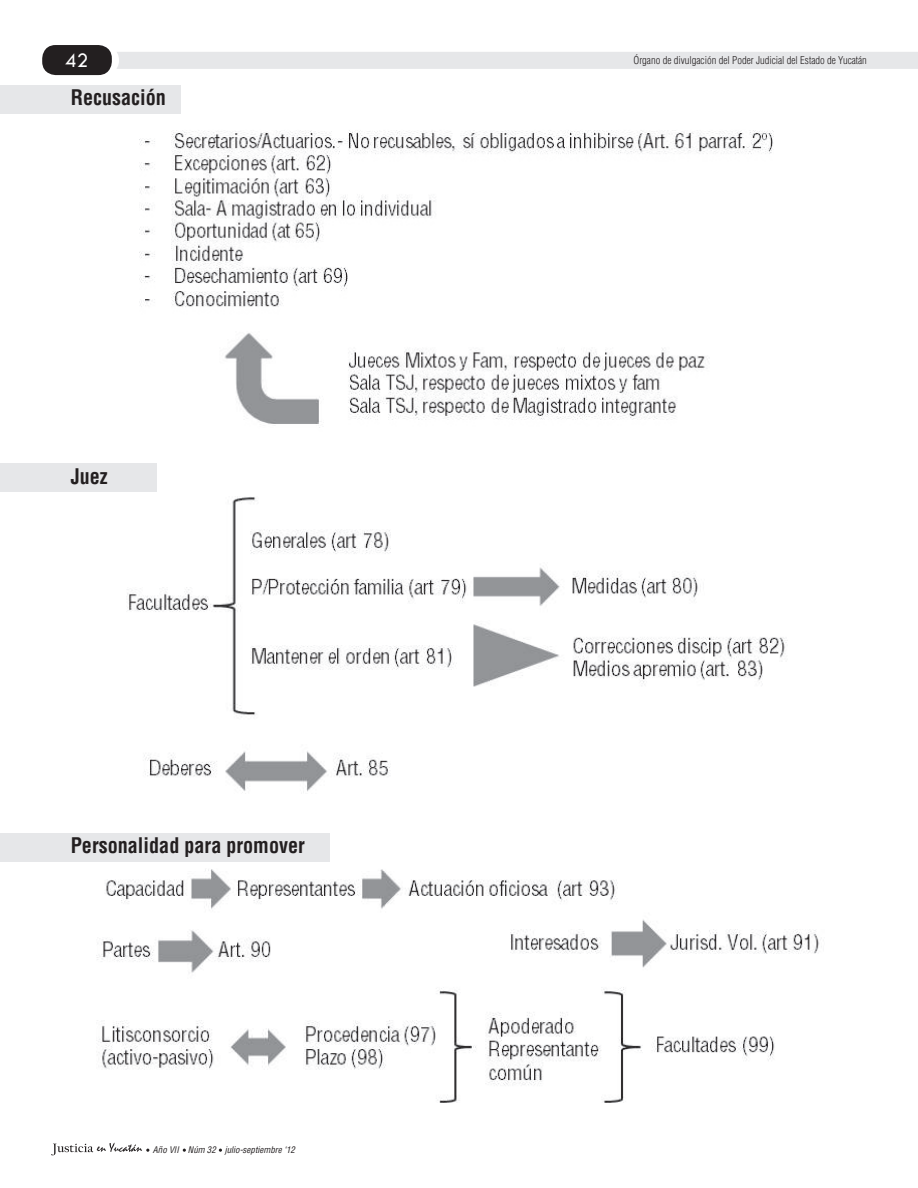
<style>
.page{position:relative;width:918px;height:1188px;background:#fff}
.page>*{position:absolute;margin:0;border:0;box-sizing:border-box;transform-origin:0 0}
.t1{font:700 condensed 21px "Helvetica LT Std";color:#231f20;scale:.96 1}
.t2{font:21px "Tw Cen";color:#fff}
.t3{font:300 condensed 10.5px "Helvetica LT Std";color:#231f20}
.t4{font:italic condensed 8.85px "Helvetica LT Std";color:#231f20}
</style>
<div class="page">
<div style="left:117px;top:52px;width:801px;height:17px;background:#e6e7e9"></div>
<div style="left:42px;top:45px;width:70px;height:30px;background:#231f20;border-radius:13px"></div>
<svg style="left:51px;top:1143px;width:98px;height:12px"></svg>
<img style="left:127px;top:497px;width:660px;height:296px">
<div style="left:0;top:85px;width:181px;height:29px;background:#e6e7e9"></div>
<img style="left:139px;top:130px;width:635px;height:298px">
<div style="left:0;top:463px;width:156px;height:29px;background:#e6e7e9"></div>
<img style="left:96px;top:869px;width:724px;height:234px">
<div style="left:0;top:833px;width:329px;height:29px;background:#e6e7e9"></div>
<h1 class="t2" style="left:65px;top:47px;width:25px">42</h1>
<h1 class="t1" style="left:71px;top:85px;width:101px">Recusación</h1>
<h1 class="t1" style="left:71px;top:463px;width:40px">Juez</h1>
<h1 class="t1" style="left:71px;top:833px;width:245px">Personalidad para promover</h1>
<p class="t4" style="left:153px;top:1144px;width:144px">Año VII Núm 32 julio-septiembre ‘12</p>
<p class="t3" style="left:634px;top:54px;width:235px">Órgano de divulgación del Poder Judicial del Estado de Yucatán</p>
</div>
